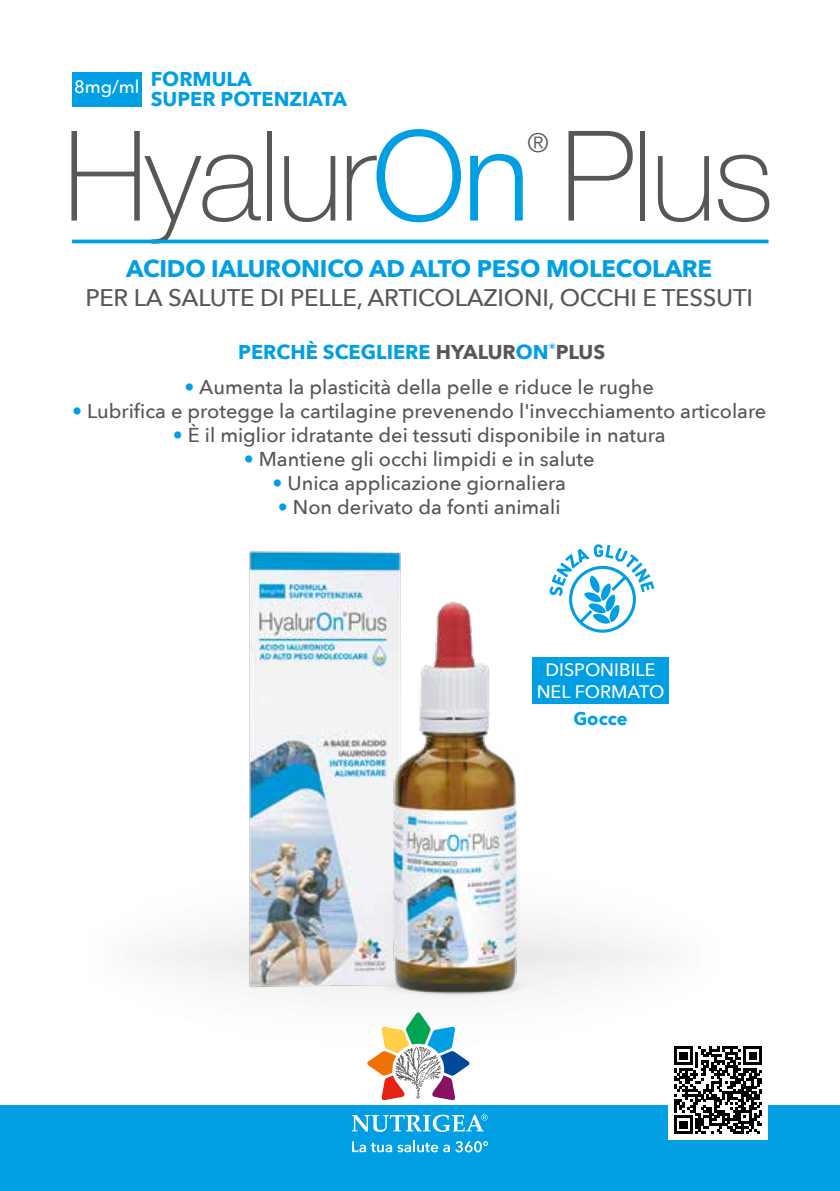
<style>
.page{position:relative;width:840px;height:1191px;background:#fff}
.page>*{position:absolute;margin:0;border:0;box-sizing:border-box;transform-origin:0 0}
.t1{font:100 125.4px "Helvetica Neue";letter-spacing:-.02em;color:#575756}
.t2{font:300 26.6px "Helvetica Neue";color:#575756}
.t3{font:500 24px "Avenir Next";letter-spacing:-.01em;color:#575756}
.t4{font:700 24px "Avenir Next";letter-spacing:-.01em;color:#009fe3}
.t5{font:500 20px "Avenir Next";color:#575756}
.t6{font:700 20px/20px "Avenir Next";color:#009fe3}
.t7{font:500 18px/21.6px "Avenir Next";color:#fff;text-align:center}
.t8{font:700 18px "Avenir Next";color:#009fe3}
.s1{font-weight:300;color:#009fe3}
.s2{color:#575756}
.s3{color:#009fe3}
</style>
<div class="page">
<div style="left:0;top:1106px;width:839px;height:85px;background:#009fe3"></div>
<svg style="left:352px;top:1140px;width:97px;height:12px"></svg>
<svg style="left:455px;top:1141px;width:33px;height:11px"></svg>
<svg style="left:352px;top:1114px;width:135px;height:17px"></svg>
<svg style="left:367px;top:1034px;width:102px;height:66px"></svg>
<hr style="left:72px;top:240px;width:696px;height:3px;background:#009fe3">
<svg style="left:549px;top:544px;width:105px;height:88px"></svg>
<div style="left:72px;top:72px;width:69px;height:34px;background:#009fe3"></div>
<div style="left:532px;top:657px;width:136px;height:47px;background:#009fe3"></div>
<img style="left:225px;top:551px;width:176px;height:443px">
<img style="left:375px;top:559px;width:159px;height:475px">
<div style="left:668px;top:1040px;width:99px;height:100px;background:#fff"></div>
<svg style="left:674px;top:1046px;width:87px;height:88px"></svg>
<p class="t7" style="left:74px;top:75px;width:67px">8mg/ml</p>
<p class="t6" style="left:151px;top:69px;width:197px">FORMULA<br>SUPER POTENZIATA</p>
<h1 class="t1" style="left:63px;top:81px;width:711px">Hyalur<span class="s1">On</span> Plus</h1>
<h2 class="t2" style="left:527px;top:121px;width:23px">®</h2>
<p class="t4" style="left:126px;top:248px;width:587px">ACIDO IALURONICO AD ALTO PESO MOLECOLARE</p>
<p class="t3" style="left:85px;top:277px;width:668px">PER LA SALUTE DI PELLE, ARTICOLAZIONI, OCCHI E TESSUTI</p>
<p class="t6" style="left:238px;top:342px;width:368px">PERCHÈ SCEGLIERE <span class="s2">HYALUR</span>ON<sup>®</sup><span class="s2">PLUS</span></p>
<p class="t5" style="left:184px;top:370px;width:470px"><span class="s3">•</span> Aumenta la plasticità della pelle e riduce le rughe</p>
<p class="t5" style="left:72px;top:394px;width:695px"><span class="s3">•</span> Lubrifica e protegge la cartilagine prevenendo l'invecchiamento articolare</p>
<p class="t5" style="left:173px;top:418px;width:494px"><span class="s3">•</span> È il miglior idratante dei tessuti disponibile in natura</p>
<p class="t5" style="left:244px;top:442px;width:352px"><span class="s3">•</span> Mantiene gli occhi limpidi e in salute</p>
<p class="t5" style="left:272px;top:466px;width:295px"><span class="s3">•</span> Unica applicazione giornaliera</p>
<p class="t5" style="left:278px;top:490px;width:284px"><span class="s3">•</span> Non derivato da fonti animali</p>
<p class="t7" style="left:536px;top:659px;width:129px">DISPONIBILE<br>NEL FORMATO</p>
<p class="t8" style="left:573px;top:703px;width:56px">Gocce</p>
</div>
